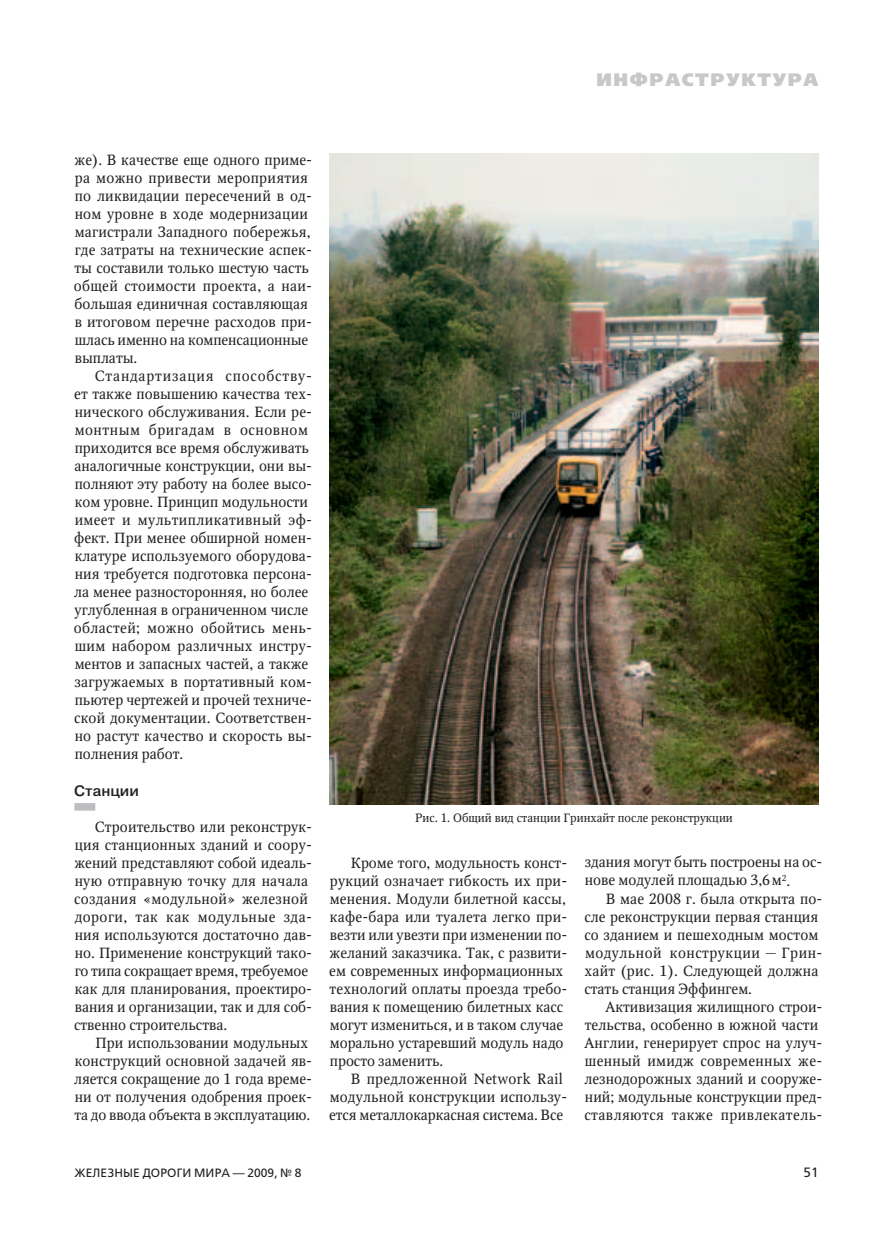
<style>
.page{position:relative;width:893px;height:1234px;background:#fff}
.page>*{position:absolute;margin:0;border:0;box-sizing:border-box;transform-origin:0 0}
.t1{font:800 18px "Free Set";letter-spacing:.09em;color:#c7c8ca}
.t2{font:500 15px "Pragmatica";color:#231f20}
.t3{font:14.7px/18px "Octava";letter-spacing:.005em;color:#231f20}
.t4{font:13.5px "Free Set";color:#231f20}
.t5{font:12px "Octava";color:#231f20}
.t6{font:12px "Free Set";letter-spacing:.01em;color:#231f20}
</style>
<div class="page">
<div style="left:74px;top:802px;width:21px;height:8px;background:#bcbdc0"></div>
<img style="left:330px;top:153px;width:489px;height:651px">
<p class="t1" style="left:596px;top:68px;width:224px">Инфраструктура</p>
<p class="t3" style="left:74px;top:151px;width:240px">же). В качестве еще одного приме&shy;ра можно привести мероприятия по ликвидации пересечений в од&shy;ном уровне в ходе модернизации магистрали Западного побережья, где затраты на технические аспек&shy;ты составили только шестую часть общей стоимости проекта, а наи&shy;большая единичная составляющая в итоговом перечне расходов при&shy;шлась именно на компенсационные выплаты.</p>
<p class="t3" style="left:74px;top:367px;width:240px;text-indent:21px">Стандартизация способству&shy;ет также повышению качества тех&shy;нического обслуживания. Если ре&shy;монтным бригадам в основном приходится все время обслуживать аналогичные конструкции, они вы&shy;полняют эту работу на более высо&shy;ком уровне. Принцип модульности имеет и мультипликативный эф&shy;фект. При менее обширной номен&shy;клатуре используемого оборудова&shy;ния требуется подготовка персона&shy;ла менее разносторонняя, но более углубленная в ограниченном числе областей; можно обойтись мень&shy;шим набором различных инстру&shy;ментов и запасных частей, а также загружаемых в портативный ком&shy;пьютер чертежей и прочей техниче&shy;ской документации. Соответствен&shy;но растут качество и скорость вы&shy;полнения работ.</p>
<p class="t2" style="left:74px;top:780px;width:66px">Станции</p>
<p class="t3" style="left:74px;top:817px;width:240px;text-indent:21px">Строительство или реконструк&shy;ция станционных зданий и соору&shy;жений представляют собой идеаль&shy;ную отправную точку для начала создания «модульной» железной дороги, так как модульные зда&shy;ния используются достаточно дав&shy;но. Применение конструкций тако&shy;го типа сокращает время, требуемое как для планирования, проектиро&shy;вания и организации, так и для соб&shy;ственно строительства.</p>
<p class="t3" style="left:74px;top:1033px;width:240px;text-indent:22px">При использовании модульных конструкций основной задачей яв&shy;ляется сокращение до 1 года време&shy;ни от получения одобрения проек&shy;та до ввода объекта в эксплуатацию.</p>
<p class="t5" style="left:415px;top:809px;width:319px">Рис. 1. Общий вид станции Гринхайт после реконструкции</p>
<p class="t3" style="left:329px;top:853px;width:240px;text-indent:21px">Кроме того, модульность конст&shy;рукций означает гибкость их при&shy;менения. Модули билетной кассы, кафе-бара или туалета легко при&shy;везти или увезти при изменении по&shy;желаний заказчика. Так, с развити&shy;ем современных информационных технологий оплаты проезда требо&shy;вания к помещению билетных касс могут измениться, и в таком случае морально устаревший модуль надо просто заменить.</p>
<p class="t3" style="left:329px;top:1069px;width:240px;text-indent:21px">В предложенной Network Rail модульной конструкции использу&shy;ется металлокаркасная система. Все</p>
<p class="t3" style="left:585px;top:853px;width:239px">здания могут быть построены на ос&shy;нове модулей площадью 3,6м<sup>2</sup>.</p>
<p class="t3" style="left:584px;top:889px;width:240px;text-indent:21px">В мае 2008 г. была открыта по&shy;сле реконструкции первая станция со зданием и пешеходным мостом модульной конструкции — Грин&shy;хайт (рис. 1). Следующей должна стать станция Эффингем.</p>
<p class="t3" style="left:584px;top:997px;width:240px;text-indent:21px">Активизация жилищного строи&shy;тельства, особенно в южной части<br>Англии, генерирует спрос на улуч&shy;шенный имидж современных же&shy;лезнодорожных зданий и сооруже&shy;ний; модульные конструкции пред&shy;ставляются также привлекатель-</p>
<p class="t6" style="left:74px;top:1165px;width:229px">Железные дороги мира — 2009, № 8</p>
<p class="t4" style="left:804px;top:1163px;width:17px">51</p>
</div>
